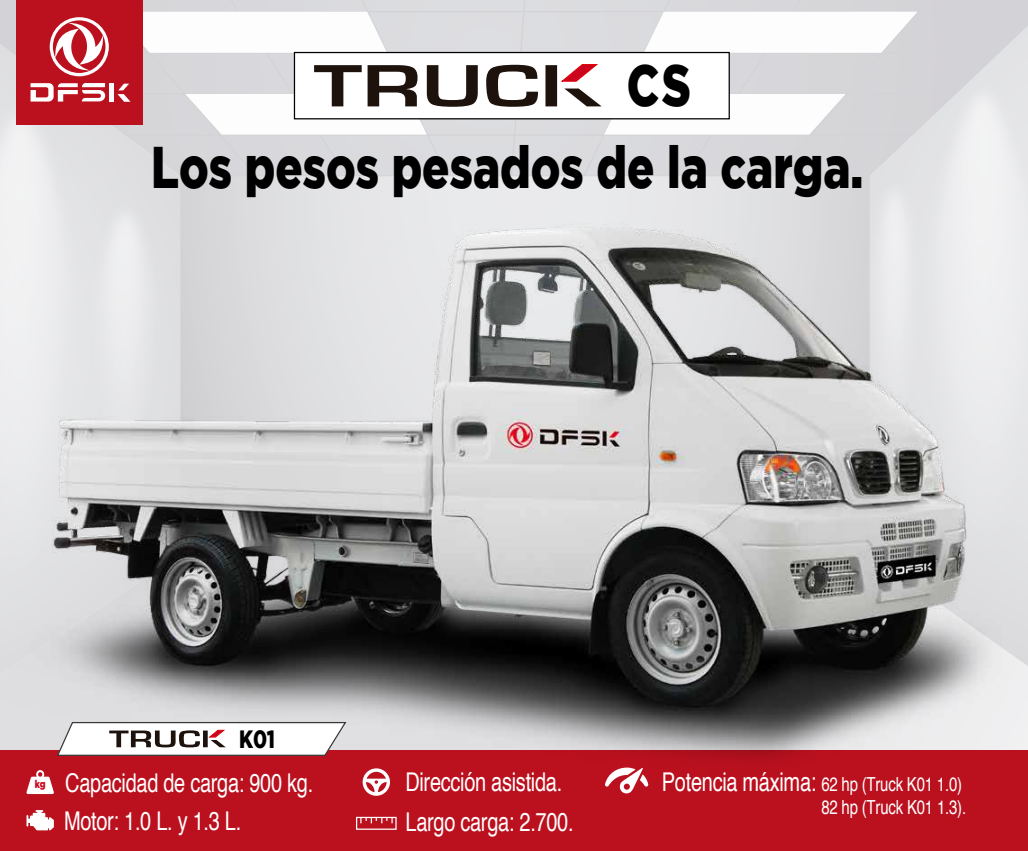
<style>
.page{position:relative;width:1028px;height:851px;background:#fff}
.page>*{position:absolute;margin:0;border:0;box-sizing:border-box;transform-origin:0 0}
.t1{font:900 58.5px "Gotham";color:#010001;scale:.77 1}
.t2{font:900 57.88px "Gotham";color:#010001;scale:.77 1}
.t3{font:25.88px "Helvetica";letter-spacing:-.015em;color:#fff;scale:.77 1}
.t4{font:900 25px "Gotham";color:#010001;scale:.77 1}
.t5{font:19.38px/22.5px "Helvetica";letter-spacing:-.015em;color:#fff;text-align:right;scale:.77 1}
.t6{font:900 11.12px "Gotham";color:#cb041d;scale:.77 1}
.s1{font-size:25.88px}
</style>
<div class="page">
<img style="left:0;top:0;width:1028px;height:850px">
<svg style="left:605px;top:767px;width:43px;height:26px"></svg>
<h2 class="t2" style="left:627px;top:52px;width:85px">CS</h2>
<h1 class="t1" style="left:151px;top:134px;width:926px">Los pesos pesados de la carga.</h1>
<p class="t6" style="left:35px;top:777px;width:16px">kg</p>
<p class="t4" style="left:239px;top:724px;width:48px">K01</p>
<p class="t3" style="left:65px;top:763px;width:323px">Capacidad de carga: 900 kg.</p>
<p class="t3" style="left:64px;top:801px;width:232px">Motor: 1.0 L. y 1.3 L.</p>
<p class="t3" style="left:405px;top:762px;width:205px">Dirección asistida.</p>
<p class="t3" style="left:405px;top:802px;width:220px">Largo carga: 2.700.</p>
<p class="t5" style="left:662px;top:773px;width:397px"><span class="s1">Potencia máxima:</span> 62 hp (Truck K01 1.0)<br>82 hp (Truck K01 1.3).</p>
</div>
